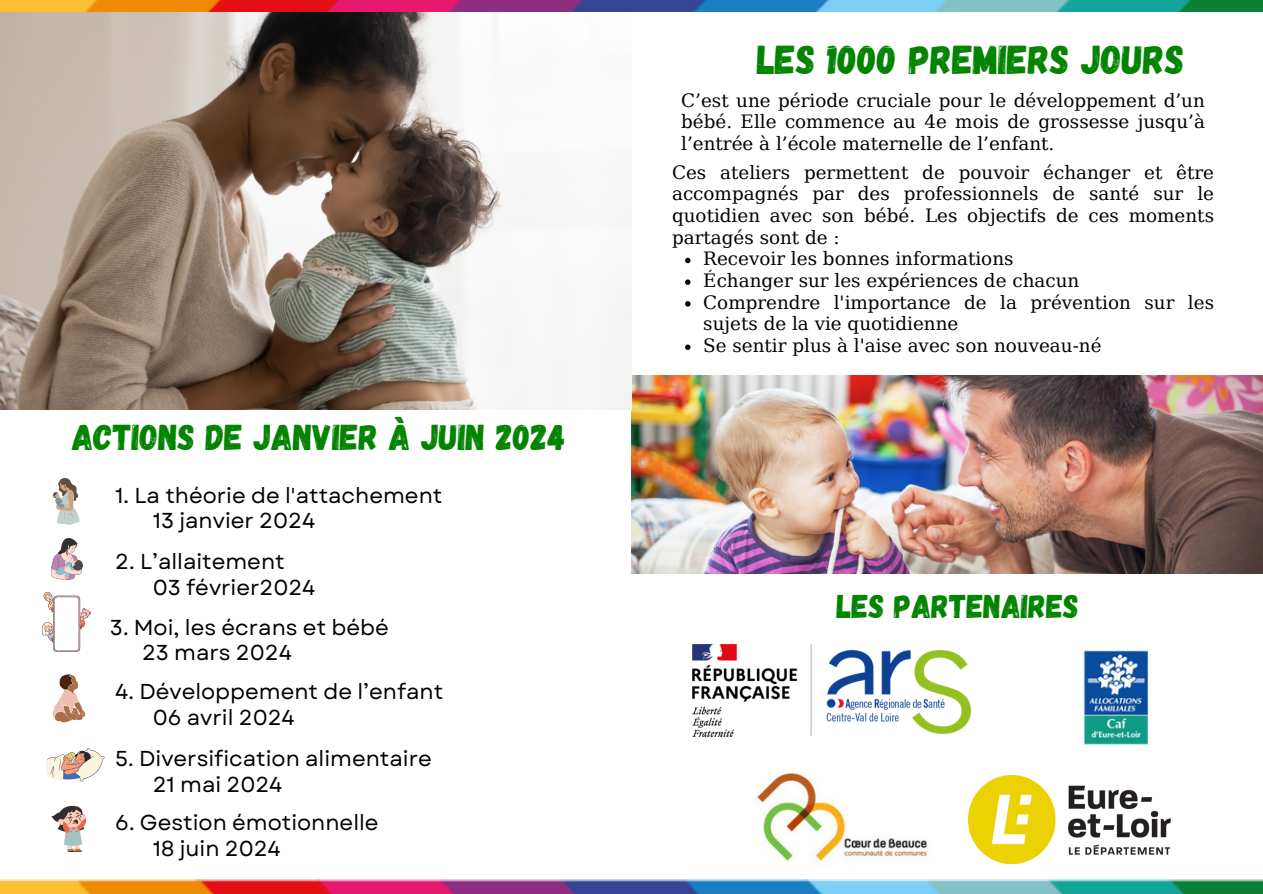
<style>
.page{position:relative;width:1263px;height:894px;background:#fff}
.page>*{position:absolute;margin:0;border:0;box-sizing:border-box;transform-origin:0 0}
.t1{font:40.2px "Gagalin";color:#028400}
.t2{font:35.85px "Gagalin";color:#028400}
.t3{font:32.85px "Gagalin";color:#028400}
.t4{font:21.6px/25.2px "Garet";color:#000}
.t5{font:18.3px/21.8px "DejaVu Serif";color:#000;text-align:justify}
</style>
<div class="page">
<img style="left:631px;top:376px;width:632px;height:198px">
<img style="left:0;top:12px;width:631px;height:397px">
<svg style="left:53px;top:478px;width:27px;height:47px"></svg>
<svg style="left:51px;top:805px;width:35px;height:46px"></svg>
<svg style="left:53px;top:674px;width:32px;height:48px"></svg>
<img style="left:51px;top:538px;width:32px;height:41px">
<img style="left:42px;top:592px;width:49px;height:59px">
<svg style="left:46px;top:748px;width:59px;height:33px"></svg>
<svg style="left:685px;top:258px;width:5px;height:5px"></svg>
<svg style="left:685px;top:279px;width:5px;height:6px"></svg>
<svg style="left:685px;top:301px;width:5px;height:5px"></svg>
<svg style="left:685px;top:344px;width:5px;height:6px"></svg>
<img style="left:693px;top:644px;width:277px;height:92px">
<img style="left:755px;top:772px;width:173px;height:90px">
<img style="left:968px;top:775px;width:203px;height:88px">
<img style="left:1083px;top:650px;width:66px;height:95px">
<img style="left:0;top:0;width:1263px;height:12px">
<img style="left:0;top:879px;width:1263px;height:14px">
<h2 class="t2" style="left:72px;top:413px;width:495px">ACTIONS DE JANVIER À JUIN 2024</h2>
<p class="t4" style="left:153px;top:483px;width:291px;text-indent:-37px">1. La théorie de l'attachement<br>13 janvier 2024</p>
<p class="t4" style="left:153px;top:549px;width:164px;text-indent:-37px">2. L’allaitement<br>03 février2024</p>
<p class="t4" style="left:142px;top:614px;width:248px;text-indent:-32px">3. Moi, les écrans et bébé<br>23 mars 2024</p>
<p class="t4" style="left:153px;top:679px;width:292px;text-indent:-37px">4. Développement de l’enfant<br>06 avril 2024</p>
<p class="t4" style="left:153px;top:746px;width:281px;text-indent:-37px">5. Diversification alimentaire<br>21 mai 2024</p>
<p class="t4" style="left:153px;top:810px;width:227px;text-indent:-37px">6. Gestion émotionnelle<br>18 juin 2024</p>
<h3 class="t1" style="left:757px;top:34px;width:429px">LES 1000 PREMIERS JOURS</h3>
<p class="t5" style="left:681px;top:89px;width:525px">C’est une période cruciale pour le développement d’un bébé. Elle commence au 4e mois de grossesse jusqu’à l’entrée à l’école maternelle de l’enfant.</p>
<p class="t5" style="left:672px;top:161px;width:543px">Ces ateliers permettent de pouvoir échanger et être accompagnés par des professionnels de santé sur le quotidien avec son bébé. Les objectifs de ces moments partagés sont de :</p>
<h3 class="t5" style="left:703px;top:248px;width:312px">Recevoir les bonnes informations</h3>
<h3 class="t5" style="left:703px;top:270px;width:378px">Échanger sur les expériences de chacun</h3>
<h3 class="t5" style="left:703px;top:291px;width:512px">Comprendre l'importance de la prévention sur les sujets de la vie quotidienne</h3>
<p class="t5" style="left:703px;top:335px;width:400px">Se sentir plus à l'aise avec son nouveau-né</p>
<p class="t3" style="left:837px;top:584px;width:244px">LES PARTENAIRES</p>
</div>
